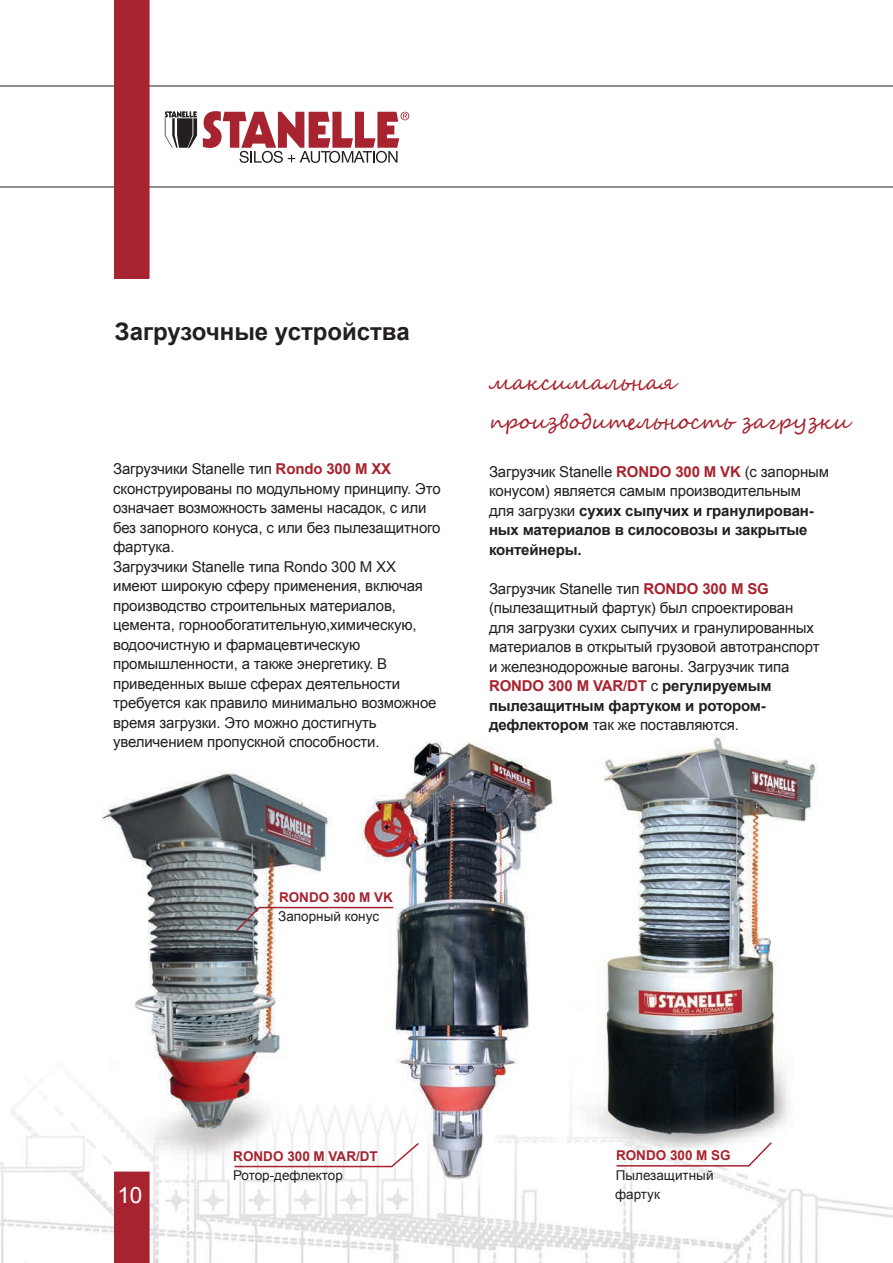
<style>
.page{position:relative;width:893px;height:1263px;background:#fff}
.page>*{position:absolute;margin:0;border:0;box-sizing:border-box;transform-origin:0 0}
.t1{font:700 24px "Arial";color:#231f20}
.t2{font:22.5px "Arial";color:#fff}
.t3{font:21px/39px "Segoe Script";color:#a7232f}
.t4{font:15px/19.5px "Arial";letter-spacing:-.01em;color:#231f20}
.t5{font:13.5px/19.5px "Arial";color:#231f20}
.t6{font:700 13.5px "Arial";color:#a7232f}
.s1{font-weight:700;color:#a7232f}
.s2{font-weight:700}
</style>
<div class="page">
<img style="left:0;top:85px;width:893px;height:1178px">
<hr style="left:0;top:187px;width:893px;height:1px;background:#231f20">
<hr style="left:0;top:86px;width:893px;height:1px;background:#231f20">
<svg style="left:165px;top:111px;width:32px;height:37px"></svg>
<svg style="left:203px;top:111px;width:206px;height:52px"></svg>
<div style="left:114px;top:1171px;width:36px;height:92px;background:#a7232f"></div>
<div style="left:114px;top:0;width:36px;height:279px;background:#a7232f"></div>
<svg style="left:615px;top:1140px;width:158px;height:27px"></svg>
<svg style="left:234px;top:906px;width:161px;height:27px"></svg>
<svg style="left:233px;top:1141px;width:187px;height:27px"></svg>
<h1 class="t1" style="left:115px;top:316px;width:296px">Загрузочные устройства</h1>
<p class="t4" style="left:113px;top:460px;width:329px">Загрузчики Stanelle тип <span class="s1">Rondo 300 M XX </span>сконструированы по модульному принципу. Это означает возможность замены насадок, с или без запорного конуса, с или без пылезащитного фартука.<br>Загрузчики Stanelle типа Rondo 300 M XX имеют широкую сферу применения, включая производство строительных материалов, цемента, горнообогатительную,химическую, водоочистную и фармацевтическую промышленности, а также энергетику. В приведенных выше сферах деятельности требуется как правило минимально возможное время загрузки. Это можно достигнуть увеличением пропускной способности.</p>
<h3 class="t3" style="left:489px;top:363px;width:362px">максимальная производительность загрузки</h3>
<p class="t4" style="left:489px;top:462px;width:342px">Загрузчик Stanelle <span class="s1">RONDO 300 M VK</span> (с запорным конусом) является самым производительным для загрузки <span class="s2">сухих сыпучих и гранулирован&shy;ных материалов в силосовозы и закрытые контейнеры.</span></p>
<p class="t4" style="left:489px;top:579px;width:332px">Загрузчик Stanelle тип <span class="s1">RONDO 300 M SG </span>(пылезащитный фартук) был спроектирован для загрузки сухих сыпучих и гранулированных материалов в открытый грузовой автотранспорт и железнодорожные вагоны. Загрузчик типа <span class="s1">RONDO 300 M VAR/DT</span> с <span class="s2">регулируемым пылезащитным фартуком и ротором&shy;дефлектором</span> так же поставляются.</p>
<p class="t6" style="left:279px;top:888px;width:116px">RONDO 300 M VK</p>
<p class="t5" style="left:278px;top:907px;width:102px">Запорный конус</p>
<h2 class="t2" style="left:117px;top:1180px;width:27px">10</h2>
<p class="t6" style="left:233px;top:1147px;width:146px">RONDO 300 M VAR/DT</p>
<p class="t5" style="left:233px;top:1166px;width:111px">Ротор-дефлектор</p>
<p class="t6" style="left:616px;top:1146px;width:116px">RONDO 300 M SG</p>
<p class="t5" style="left:615px;top:1165px;width:100px">Пылезащитный фартук</p>
</div>
